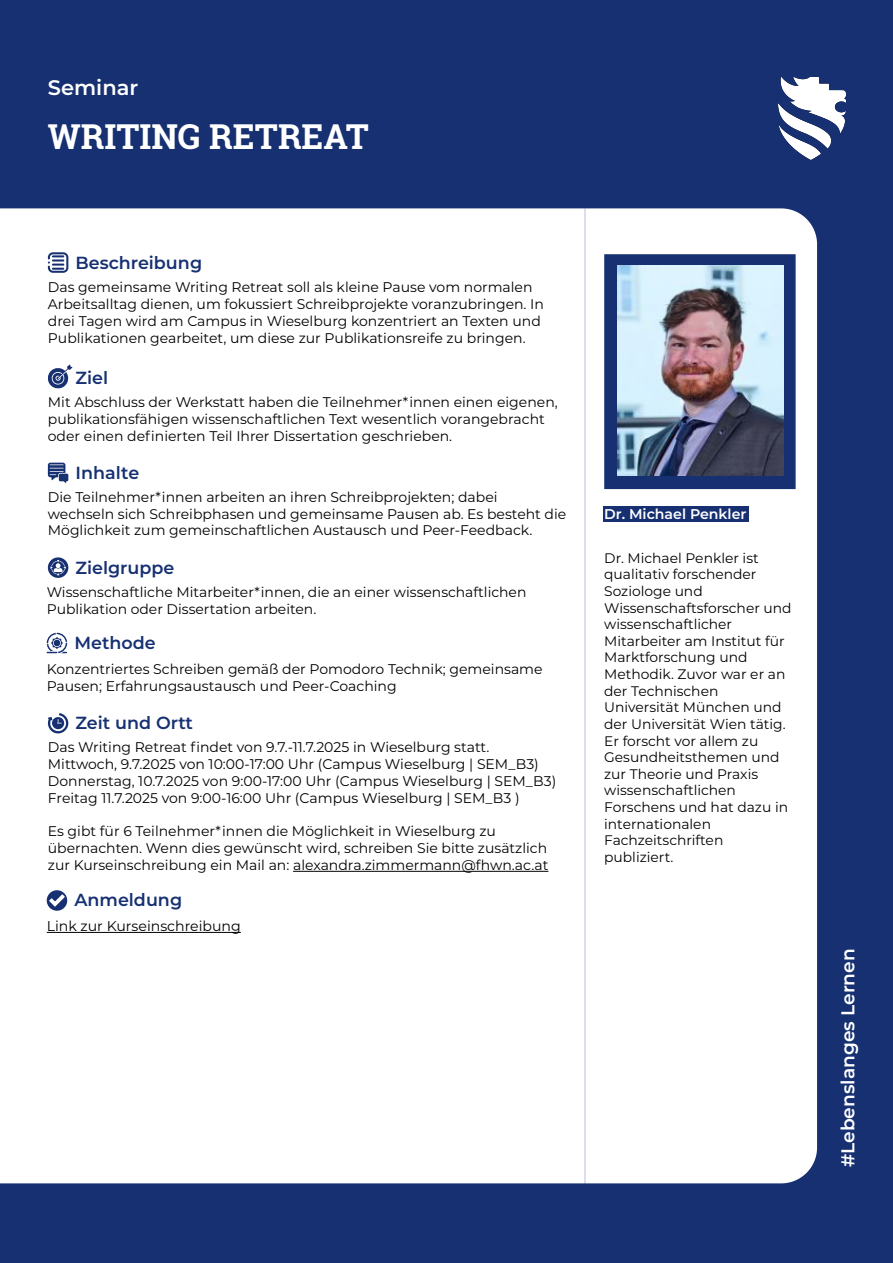
<style>
.page{position:relative;width:893px;height:1263px;background:#163072}
.page>*{position:absolute;margin:0;border:0;box-sizing:border-box;transform-origin:0 0}
.t1{font:700 34.35px "Roboto Slab";color:#fff}
.t2{font:600 21px "Montserrat";color:#fff}
.t3{font:600 18.6px "Montserrat";color:#fff}
.t4{font:600 17.55px "Montserrat";color:#163072}
.t5{font:14.1px "Montserrat";color:#000}
.t6{font:600 14.1px "Montserrat";color:#fff}
.t7{font:13.95px/16.8px "Montserrat";color:#000}
.t8{font:13.8px/16.6px "Montserrat";color:#000}
</style>
<div class="page">
<div style="left:0;top:208px;width:817px;height:975px;background:#fff"></div>
<div style="left:603px;top:506px;width:145px;height:15px;background:#163072"></div>
<img style="left:779px;top:77px;width:66px;height:83px">
<hr style="left:293px;top:871px;width:255px;height:1px;background:#000">
<hr style="left:47px;top:932px;width:194px;height:1px;background:#000">
<hr style="left:584px;top:208px;width:1px;height:1055px;background:#163072">
<svg style="left:47px;top:890px;width:20px;height:20px"></svg>
<svg style="left:46px;top:713px;width:24px;height:23px"></svg>
<svg style="left:47px;top:633px;width:20px;height:20px"></svg>
<div style="left:54px;top:639px;width:6px;height:7px;background:#163072;border-radius:50%"></div>
<svg style="left:47px;top:364px;width:25px;height:25px"></svg>
<svg style="left:48px;top:462px;width:20px;height:21px"></svg>
<svg style="left:48px;top:557px;width:20px;height:21px"></svg>
<svg style="left:48px;top:252px;width:20px;height:21px"></svg>
<img style="left:617px;top:265px;width:166px;height:210px">
<h2 class="t2" style="left:48px;top:73px;width:92px">Seminar</h2>
<h1 class="t1" style="left:48px;top:113px;width:322px">WRITING RETREAT</h1>
<p class="t4" style="left:76px;top:250px;width:128px">Beschreibung</p>
<p class="t7" style="left:48px;top:278px;width:497px">Das gemeinsame Writing Retreat soll als kleine Pause vom normalen Arbeitsalltag dienen, um fokussiert Schreibprojekte voranzubringen. In drei Tagen wird am Campus in Wieselburg konzentriert an Texten und Publikationen gearbeitet, um diese zur Publikationsreife zu bringen.</p>
<p class="t4" style="left:76px;top:365px;width:34px">Ziel</p>
<p class="t7" style="left:48px;top:393px;width:511px">Mit Abschluss der Werkstatt haben die Teilnehmer*innen einen eigenen, publikationsfähigen wissenschaftlichen Text wesentlich vorangebracht oder einen definierten Teil Ihrer Dissertation geschrieben.</p>
<p class="t4" style="left:76px;top:460px;width:65px">Inhalte</p>
<p class="t7" style="left:48px;top:488px;width:520px">Die Teilnehmer*innen arbeiten an ihren Schreibprojekten; dabei wechseln sich Schreibphasen und gemeinsame Pausen ab. Es besteht die<br>Möglichkeit zum gemeinschaftlichen Austausch und Peer-Feedback.</p>
<p class="t4" style="left:76px;top:555px;width:100px">Zielgruppe</p>
<p class="t7" style="left:47px;top:583px;width:481px">Wissenschaftliche Mitarbeiter*innen, die an einer wissenschaftlichen<br>Publikation oder Dissertation arbeiten.</p>
<p class="t4" style="left:74px;top:631px;width:83px">Methode</p>
<p class="t7" style="left:47px;top:660px;width:497px">Konzentriertes Schreiben gemäß der Pomodoro Technik; gemeinsame<br>Pausen; Erfahrungsaustausch und Peer-Coaching</p>
<p class="t4" style="left:76px;top:710px;width:119px">Zeit und Ortt</p>
<p class="t7" style="left:48px;top:738px;width:510px">Das Writing Retreat findet von 9.7.-11.7.2025 in Wieselburg statt.<br>Mittwoch, 9.7.2025 von 10:00-17:00 Uhr (Campus Wieselburg | SEM_B3)<br>Donnerstag, 10.7.2025 von 9:00-17:00 Uhr (Campus Wieselburg | SEM_B3)<br>Freitag 11.7.2025 von 9:00-16:00 Uhr (Campus Wieselburg | SEM_B3 )</p>
<p class="t7" style="left:48px;top:822px;width:502px">Es gibt für 6 Teilnehmer*innen die Möglichkeit in Wieselburg zu übernachten. Wenn dies gewünscht wird, schreiben Sie bitte zusätzlich zur Kurseinschreibung ein Mail an: alexandra.zimmermann@fhwn.ac.at</p>
<p class="t4" style="left:74px;top:887px;width:109px">Anmeldung</p>
<p class="t5" style="left:47px;top:916px;width:196px">Link zur Kurseinschreibung</p>
<p class="t6" style="left:604px;top:504px;width:144px">Dr. Michael Penkler</p>
<p class="t8" style="left:604px;top:549px;width:189px">Dr. Michael Penkler ist qualitativ forschender<br>Soziologe und<br>Wissenschaftsforscher und wissenschaftlicher<br>Mitarbeiter am Institut für<br>Marktforschung und<br>Methodik. Zuvor war er an der Technischen<br>Universität München und der Universität Wien tätig.<br>Er forscht vor allem zu<br>Gesundheitsthemen und zur Theorie und Praxis wissenschaftlichen<br>Forschens und hat dazu in internationalen<br>Fachzeitschriften publiziert.</p>
<h3 class="t3" style="left:835px;top:1167px;width:220px;rotate:-90deg">#Lebenslanges Lernen</h3>
</div>
